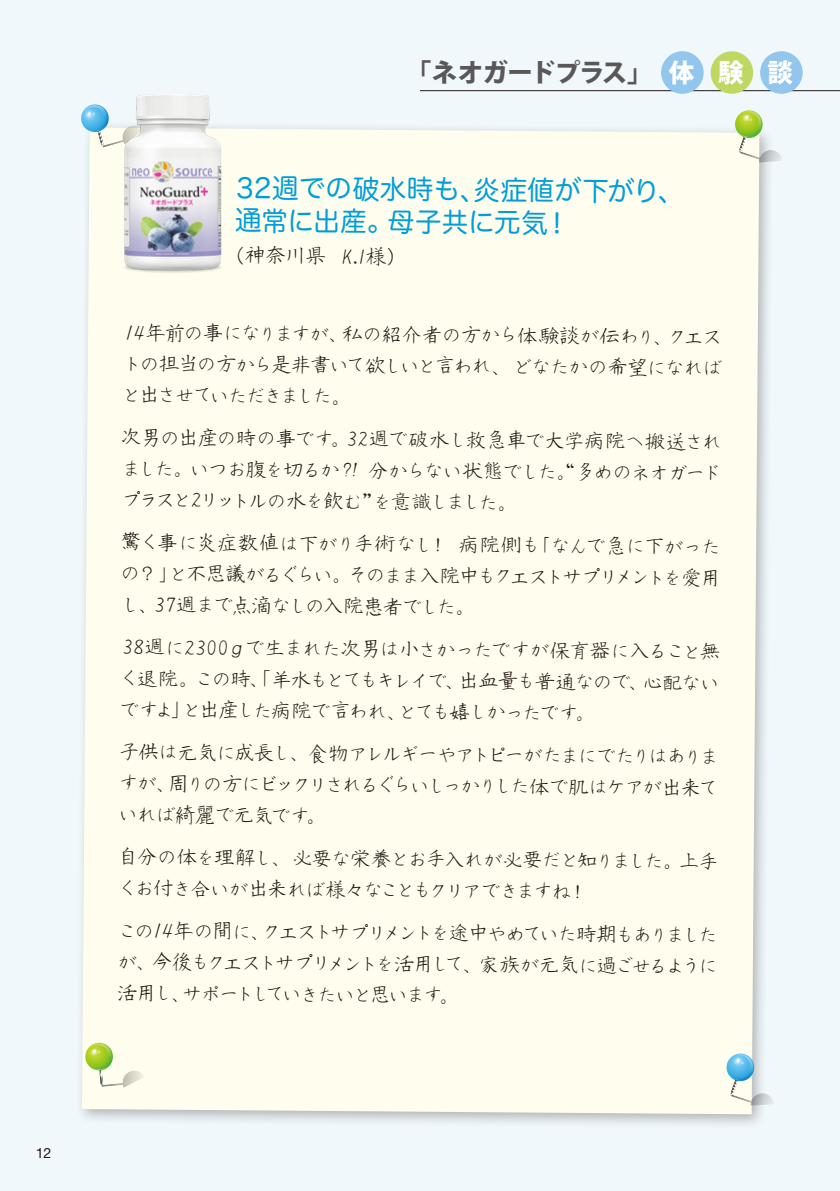
<style>
.page{position:relative;width:840px;height:1191px;background:#fff}
.page>*{position:absolute;margin:0;border:0;box-sizing:border-box;transform-origin:0 0}
.t1{font:27px/32.2px "Hira Maru Pro W4";color:#009dda}
.t2{font:800 25.6px "Koz Go Pr 6 N";letter-spacing:-.04em;color:#595757}
.t3{font:20.8px "Nskhakushuupenkaisho";letter-spacing:-.035em;color:#221815}
.t4{font:20.2px/30.4px "Nskhakushuupenkaisho";letter-spacing:-.115em;color:#221815;text-align:justify}
.t5{font:20.2px/30.6px "Nskhakushuupenkaisho";letter-spacing:-.085em;color:#221815}
.t6{font:14.2px "Helvetica Neue";color:#221815}
.s1{color:#fff}
</style>
<div class="page">
<div style="left:0;top:0;width:839px;height:1191px;background:#f0f8fc"></div>
<div style="left:75px;top:121px;width:699px;height:1008px;background:#221815;opacity:.3"></div>
<div style="left:82px;top:128px;width:677px;height:986px;background:#fffeee"></div>
<hr style="left:420px;top:90px;width:419px;height:1px;background:#221815">
<div style="left:660px;top:51px;width:43px;height:43px;background:#92c6ec;border-radius:50%"></div>
<div style="left:710px;top:51px;width:42px;height:43px;background:#bfd864;border-radius:50%"></div>
<div style="left:759px;top:51px;width:43px;height:43px;background:#92c6ec;border-radius:50%"></div>
<svg style="left:83px;top:1041px;width:62px;height:55px"></svg>
<svg style="left:725px;top:1053px;width:48px;height:54px"></svg>
<svg style="left:734px;top:110px;width:48px;height:54px"></svg>
<svg style="left:79px;top:104px;width:28px;height:47px"></svg>
<img style="left:107px;top:94px;width:128px;height:189px">
<p class="t6" style="left:36px;top:1144px;width:17px">12</p>
<p class="t2" style="left:405px;top:58px;width:388px">「ネオガードプラス」 <span class="s1">体 験 談</span></p>
<h1 class="t1" style="left:235px;top:171px;width:450px">32週での破水時も、炎症値が下がり、通常に出産。母子共に元気！</h1>
<p class="t3" style="left:223px;top:245px;width:186px">（神奈川県 K.I様）</p>
<p class="t4" style="left:121px;top:319px;width:602px">14年前の事になりますが、私の紹介者の方から体験談が伝わり、クエストの担当の方から是非書いて欲しいと言われ、どなたかの希望になればと出させていただきました。</p>
<p class="t4" style="left:121px;top:424px;width:602px">次男の出産の時の事です。32週で破水し救急車で大学病院へ搬送されました。いつお腹を切るか ?! 分からない状態でした。“多めのネオガードプラスと2リットルの水を飲む”を意識しました。</p>
<p class="t4" style="left:120px;top:529px;width:602px">驚く事に炎症数値は下がり手術なし！ 病院側も｢なんで急に下がったの？｣と不思議がるぐらい。そのまま入院中もクエストサプリメントを愛用し、37週まで点滴なしの入院患者でした。</p>
<p class="t4" style="left:119px;top:633px;width:602px;line-height:31px">38週に2300ｇで生まれた次男は小さかったですが保育器に入ること無く退院。この時、「羊水もとてもキレイで、出血量も普通なので、心配ないですよ」と出産した病院で言われ、とても嬉しかったです。</p>
<p class="t4" style="left:118px;top:739px;width:602px">子供は元気に成長し、食物アレルギーやアトピーがたまにでたりはありますが、周りの方にビックリされるぐらいしっかりした体で肌はケアが出来ていれば綺麗で元気です。</p>
<p class="t5" style="left:118px;top:843px;width:602px">自分の体を理解し、必要な栄養とお手入れが必要だと知りました。上手くお付き合いが出来れば様々なこともクリアできますね！</p>
<p class="t4" style="left:117px;top:917px;width:602px">この14年の間に、クエストサプリメントを途中やめていた時期もありましたが、今後もクエストサプリメントを活用して、家族が元気に過ごせるように活用し、サポートしていきたいと思います。</p>
</div>
